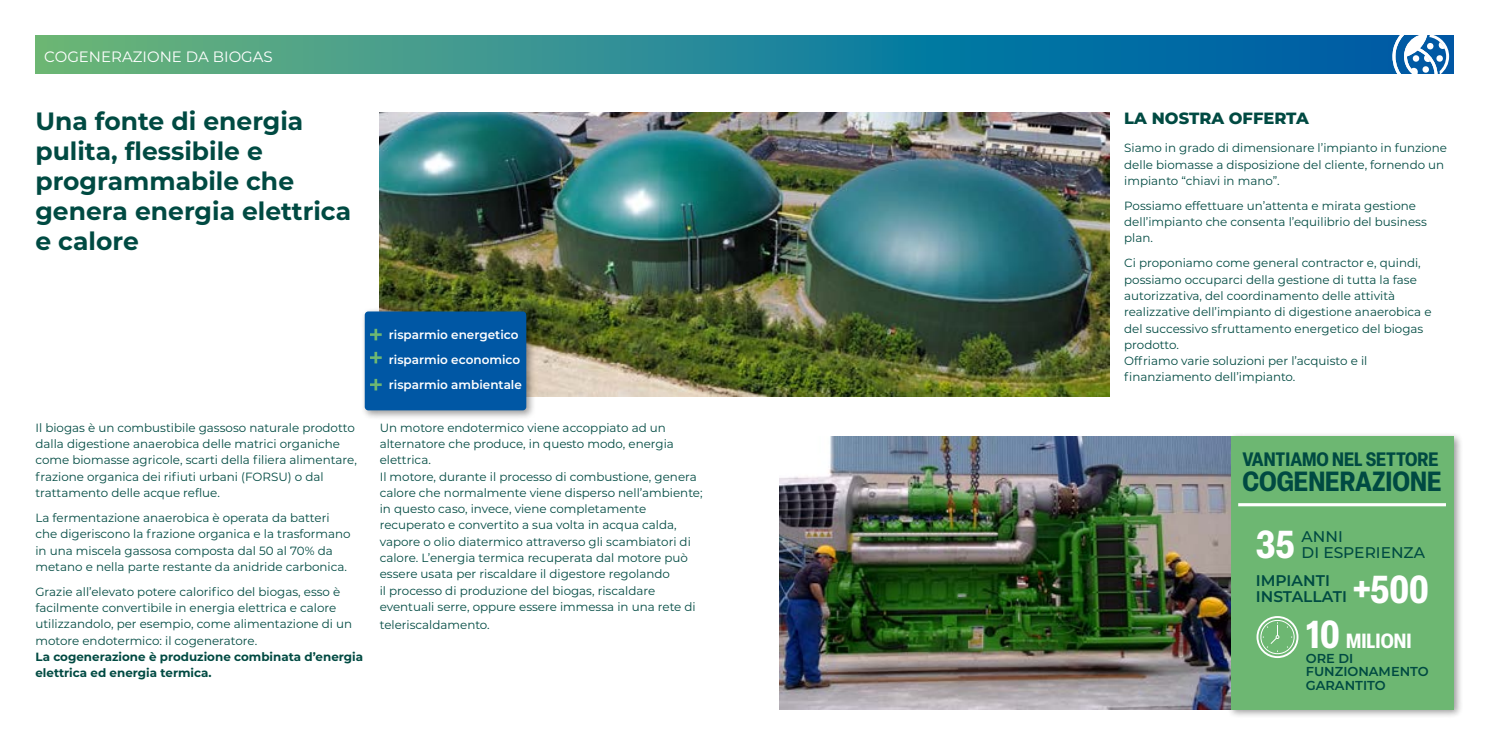
<style>
.page{position:relative;width:1489px;height:745px;background:#fff}
.page>*{position:absolute;margin:0;border:0;box-sizing:border-box;transform-origin:0 0}
.t1{font:700 condensed 38.38px "Elza";color:#fff}
.t2{font:700 condensed 27.25px "Elza";color:#004a42}
.t3{font:700 25px/30px "Montserrat";color:#004a42}
.t4{font:700 condensed 20.25px "Elza";color:#fff}
.t5{font:700 condensed 19.12px "Elza";color:#004a42}
.t6{font:800 16.25px "Montserrat";color:#004a42}
.t7{font:600 15.5px/15.8px "Montserrat";color:#004a42}
.t8{font:500 15.5px/15.8px "Montserrat";color:#004a42}
.t9{font:15px "Montserrat";color:#fff}
.t10{font:600 13px/13.2px "Montserrat";color:#004a42}
.t11{font:600 12.12px/25px "Montserrat";color:#fff}
.t12{font:11.88px/16.2px "Montserrat";color:#004a42}
.t13{font:700 11.88px/16.2px "Montserrat";color:#004a42}
.s1{font-size:38.38px}
</style>
<div class="page">
<svg style="left:35px;top:35px;width:1418px;height:39px;background:#288895"></svg>
<img style="left:380px;top:113px;width:729px;height:283px">
<div style="left:360px;top:307px;width:175px;height:112px;background:#000;opacity:.4"></div>
<div style="left:365px;top:311px;width:161px;height:99px;background:#0057a4;border-radius:4px"></div>
<svg style="left:370px;top:328px;width:12px;height:12px"></svg>
<svg style="left:370px;top:351px;width:12px;height:12px"></svg>
<svg style="left:370px;top:378px;width:12px;height:12px"></svg>
<svg style="left:1392px;top:35px;width:56px;height:39px"></svg>
<div style="left:1226px;top:432px;width:236px;height:286px;background:#000;opacity:.4"></div>
<div style="left:1230px;top:436px;width:223px;height:273px;background:#6db772"></div>
<hr style="left:1238px;top:503px;width:207px;height:3px;background:#fff">
<svg style="left:1258px;top:618px;width:36px;height:37px"></svg>
<div style="left:1256px;top:615px;width:42px;height:42px;border:2px solid #fff;border-radius:50%"></div>
<img style="left:780px;top:436px;width:450px;height:273px">
<p class="t9" style="left:44px;top:46px;width:230px">COGENERAZIONE DA BIOGAS</p>
<h3 class="t3" style="left:35px;top:105px;width:317px">Una fonte di energia pulita, flessibile e programmabile che genera energia elettrica e calore</h3>
<p class="t12" style="left:35px;top:419px;width:323px">Il biogas è un combustibile gassoso naturale prodotto dalla digestione anaerobica delle matrici organiche come biomasse agricole, scarti della filiera alimentare, frazione organica dei rifiuti urbani (FORSU) o dal trattamento delle acque reflue.</p>
<p class="t12" style="left:35px;top:509px;width:317px">La fermentazione anaerobica è operata da batteri che digeriscono la frazione organica e la trasformano in una miscela gassosa composta dal 50 al 70% da metano e nella parte restante da anidride carbonica.</p>
<p class="t12" style="left:35px;top:582px;width:318px">Grazie all’elevato potere calorifico del biogas, esso è facilmente convertibile in energia elettrica e calore utilizzandolo, per esempio, come alimentazione di un motore endotermico: il cogeneratore.</p>
<p class="t13" style="left:35px;top:647px;width:329px">La cogenerazione è produzione combinata d’energia elettrica ed energia termica.</p>
<p class="t11" style="left:389px;top:321px;width:134px">risparmio energetico risparmio economico risparmio ambientale</p>
<p class="t12" style="left:380px;top:419px;width:324px">Un motore endotermico viene accoppiato ad un alternatore che produce, in questo modo, energia elettrica.<br>Il motore, durante il processo di combustione, genera calore che normalmente viene disperso nell’ambiente; in questo caso, invece, viene completamente recuperato e convertito a sua volta in acqua calda, vapore o olio diatermico attraverso gli scambiatori di calore. L’energia termica recuperata dal motore può essere usata per riscaldare il digestore regolando<br>il processo di produzione del biogas, riscaldare eventuali serre, oppure essere immessa in una rete di</p>
<p class="t12" style="left:380px;top:615px;width:111px">teleriscaldamento.</p>
<h3 class="t6" style="left:1124px;top:107px;width:186px">LA NOSTRA OFFERTA</h3>
<p class="t12" style="left:1124px;top:139px;width:324px">Siamo in grado di dimensionare l’impianto in funzione delle biomasse a disposizione del cliente, fornendo un impianto “chiavi in mano”.</p>
<p class="t12" style="left:1124px;top:197px;width:304px">Possiamo effettuare un’attenta e mirata gestione dell’impianto che consenta l’equilibrio del business plan.</p>
<p class="t12" style="left:1124px;top:254px;width:309px">Ci proponiamo come general contractor e, quindi, possiamo occuparci della gestione di tutta la fase autorizzativa, del coordinamento delle attività realizzative dell’impianto di digestione anaerobica e del successivo sfruttamento energetico del biogas prodotto.<br>Offriamo varie soluzioni per l’acquisto e il finanziamento dell’impianto.</p>
<h3 class="t5" style="left:1242px;top:445px;width:198px">VANTIAMO NEL SETTORE</h3>
<h2 class="t2" style="left:1242px;top:462px;width:200px">COGENERAZIONE</h2>
<h3 class="t8" style="left:1301px;top:527px;width:125px">ANNI<br>DI ESPERIENZA</h3>
<h1 class="t1" style="left:1255px;top:517px;width:41px">35</h1>
<h3 class="t7" style="left:1255px;top:571px;width:93px">IMPIANTI<br>INSTALLATI</h3>
<h1 class="t1" style="left:1352px;top:562px;width:77px">+500</h1>
<h3 class="t4" style="left:1305px;top:626px;width:107px"><span class="s1">10</span> MILIONI</h3>
<p class="t10" style="left:1305px;top:651px;width:124px">ORE DI<br>FUNZIONAMENTO<br>GARANTITO</p>
</div>
